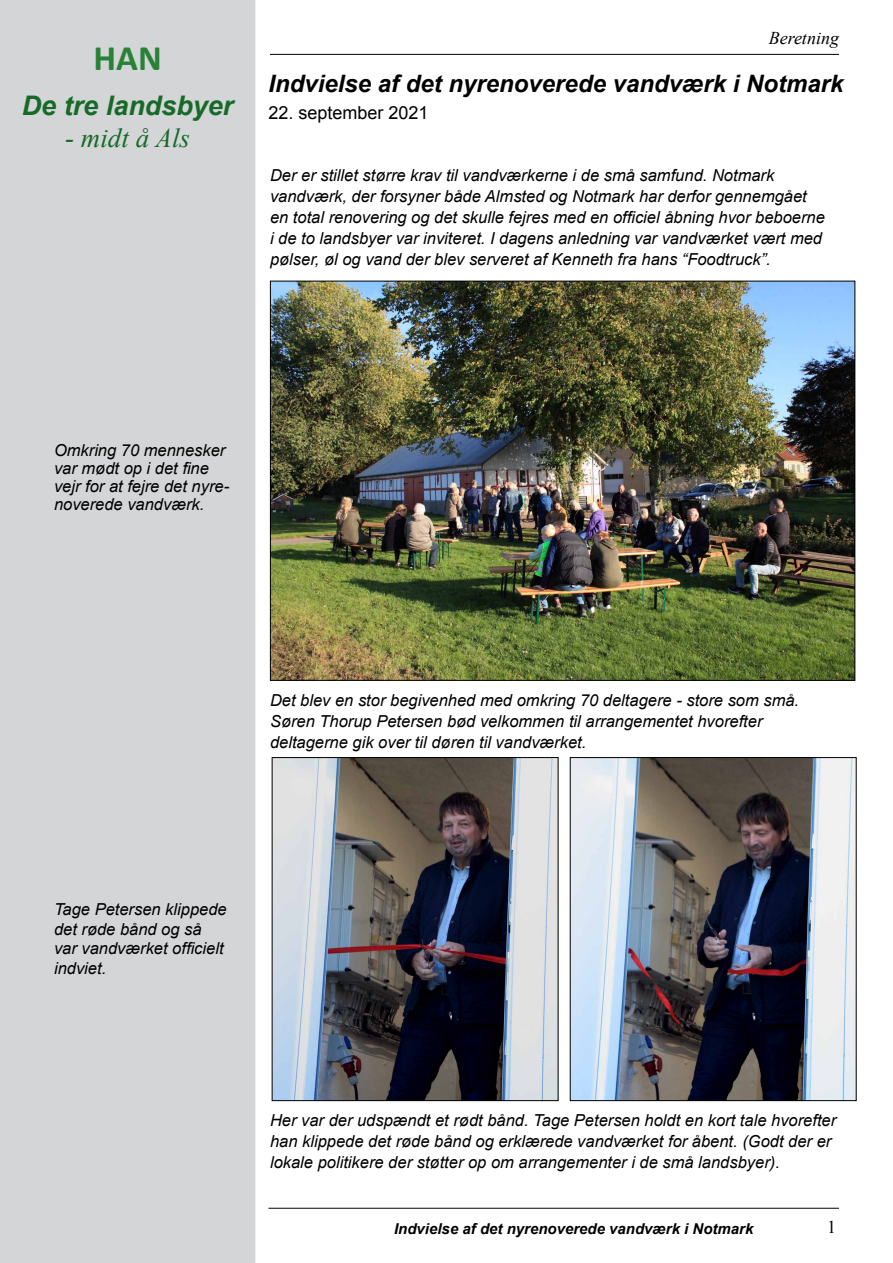
<style>
.page{position:relative;width:893px;height:1263px;background:#fff}
.page>*{position:absolute;margin:0;border:0;box-sizing:border-box;transform-origin:0 0}
.t1{font:700 36px "Calibri";color:#288135}
.t2{font:italic 700 27px "Arial";color:#176928}
.t3{font:italic 27px "Times New Roman";color:#176928}
.t4{font:italic 700 24px "Arial";color:#000}
.t5{font:18px "Arial";color:#000}
.t6{font:italic 18px "Times New Roman";color:#000}
.t7{font:18px "Times New Roman";color:#000}
.t8{font:italic 16.5px/21px "Arial";color:#000}
.t9{font:italic 700 15px "Arial";color:#000}
</style>
<div class="page">
<div style="left:1px;top:1px;width:254px;height:1261px;background:#d3d5d6"></div>
<div style="left:0;top:0;width:255px;height:1263px;border:2px solid #d3d5d6"></div>
<hr style="left:268px;top:1208px;width:571px;height:1px;background:#000">
<hr style="left:270px;top:54px;width:569px;height:1px;background:#000">
<img style="left:272px;top:283px;width:581px;height:395px">
<img style="left:274px;top:759px;width:282px;height:340px">
<div style="left:272px;top:757px;width:286px;height:344px;border:1px solid #000"></div>
<img style="left:572px;top:759px;width:282px;height:340px">
<div style="left:570px;top:757px;width:286px;height:344px;border:1px solid #000"></div>
<h1 class="t1" style="left:93px;top:35px;width:70px">HAN</h1>
<h2 class="t2" style="left:22px;top:87px;width:213px">De tre landsbyer</h2>
<h2 class="t3" style="left:65px;top:119px;width:126px">- midt å Als</h2>
<p class="t6" style="left:769px;top:25px;width:72px">Beretning</p>
<h3 class="t4" style="left:268px;top:67px;width:576px">Indvielse af det nyrenoverede vandværk i Notmark</h3>
<p class="t5" style="left:268px;top:101px;width:162px">22. september 2021</p>
<p class="t8" style="left:270px;top:165px;width:556px">Der er stillet større krav til vandværkerne i de små samfund. Notmark vandværk, der forsyner både Almsted og Notmark har derfor gennemgået en total renovering og det skulle fejres med en officiel åbning hvor beboerne i de to landsbyer var inviteret. I dagens anledning var vandværket vært med pølser, øl og vand der blev serveret af Kenneth fra hans “Foodtruck”.</p>
<p class="t8" style="left:54px;top:441px;width:177px;line-height:18px">Omkring 70 mennesker var mødt op i det fine vejr for at fejre det nyre&shy;noverede vandværk.</p>
<p class="t8" style="left:270px;top:690px;width:531px">Det blev en stor begivenhed med omkring 70 deltagere - store som små.<br>Søren Thorup Petersen bød velkommen til arrangementet hvorefter deltagerne gik over til døren til vandværket.</p>
<p class="t8" style="left:54px;top:899px;width:174px;line-height:19.8px">Tage Petersen klippede det røde bånd og så var vandværket officielt indviet.</p>
<p class="t8" style="left:270px;top:1110px;width:568px">Her var der udspændt et rødt bånd. Tage Petersen holdt en kort tale hvorefter han klippede det røde bånd og erklærede vandværket for åbent. (Godt der er lokale politikere der støtter op om arrangementer i de små landsbyer).</p>
<p class="t9" style="left:394px;top:1218px;width:361px">Indvielse af det nyrenoverede vandværk i Notmark</p>
<p class="t7" style="left:827px;top:1215px;width:10px">1</p>
</div>
